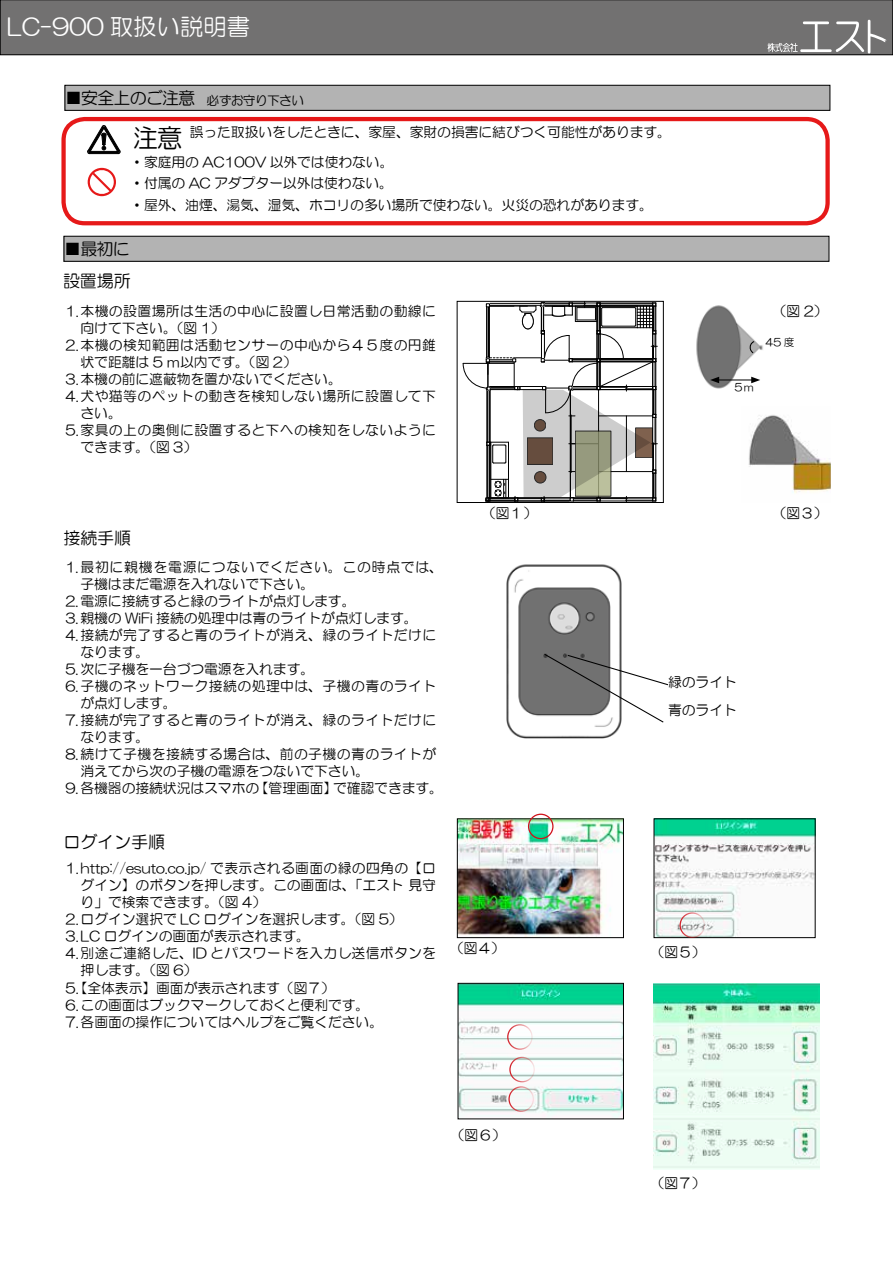
<style>
.page{position:relative;width:893px;height:1263px;background:#fff}
.page>*{position:absolute;margin:0;border:0;box-sizing:border-box;transform-origin:0 0}
.t1{font:25.5px "HG Maru Gothic MPRO";color:#000}
.t2{font:23.4px "HG Maru Gothic MPRO";color:#fff}
.t3{font:16.95px "HG Maru Gothic MPRO";letter-spacing:-.005em;color:#000}
.t4{font:16.95px "HG Maru Gothic MPRO";letter-spacing:-.05em;color:#000}
.t5{font:13.8px/21.3px "HG Maru Gothic MPRO";letter-spacing:-.005em;color:#000}
.t6{font:13.8px "HG Maru Gothic MPRO";letter-spacing:.035em;color:#000}
.t7{font:13.8px "HG Maru Gothic MPRO";letter-spacing:.03em;color:#000}
.t8{font:13.8px "HG Maru Gothic MPRO";letter-spacing:.025em;color:#000}
.t9{font:13.8px "HG Maru Gothic MPRO";letter-spacing:.055em;color:#000}
.t10{font:12.75px "HG Maru Gothic MPRO";letter-spacing:-.05em;color:#000}
.t11{font:10.65px "HG Maru Gothic MPRO";color:#000}
</style>
<div class="page">
<img style="left:696px;top:305px;width:67px;height:84px">
<div style="left:64px;top:236px;width:765px;height:25px;background:#b3b3b3"></div>
<div style="left:64px;top:236px;width:765px;height:25px;border:1px solid #000"></div>
<div style="left:0;top:0;width:893px;height:55px;background:#727171"></div>
<div style="left:0;top:0;width:893px;height:55px;border:1px solid #000"></div>
<svg style="left:767px;top:20px;width:119px;height:34px"></svg>
<div style="left:65px;top:85px;width:765px;height:25px;background:#b3b3b3"></div>
<div style="left:65px;top:85px;width:765px;height:26px;border:1px solid #000"></div>
<svg style="left:88px;top:168px;width:28px;height:28px"></svg>
<svg style="left:87px;top:125px;width:33px;height:29px"></svg>
<div style="left:61px;top:117px;width:769px;height:108px;border:4px solid #e61919;border-radius:21px"></div>
<img style="left:459px;top:821px;width:163px;height:115px">
<div style="left:457px;top:819px;width:167px;height:119px;border:1px solid #000"></div>
<img style="left:506px;top:564px;width:116px;height:175px">
<img style="left:656px;top:821px;width:157px;height:115px">
<img style="left:460px;top:985px;width:162px;height:132px">
<div style="left:458px;top:983px;width:166px;height:136px;border:1px solid #000"></div>
<img style="left:654px;top:984px;width:166px;height:185px">
<img style="left:748px;top:415px;width:83px;height:78px">
<svg style="left:463px;top:303px;width:194px;height:198px"></svg>
<div style="left:457px;top:301px;width:207px;height:202px;border:1px solid #000"></div>
<svg style="left:749px;top:340px;width:6px;height:14px"></svg>
<hr style="left:717px;top:380px;width:37px;height:1px;background:#000">
<svg style="left:751px;top:377px;width:9px;height:6px"></svg>
<svg style="left:710px;top:377px;width:9px;height:6px"></svg>
<svg style="left:543px;top:653px;width:126px;height:70px"></svg>
<div style="left:528px;top:814px;width:25px;height:25px;border:1px solid #d0121b;border-radius:50%"></div>
<div style="left:679px;top:912px;width:26px;height:26px;border:1px solid #d0121b;border-radius:50%"></div>
<div style="left:508px;top:1086px;width:26px;height:26px;border:1px solid #d0121b;border-radius:50%"></div>
<div style="left:509px;top:1057px;width:26px;height:25px;border:1px solid #d0121b;border-radius:50%"></div>
<div style="left:507px;top:1024px;width:26px;height:26px;border:1px solid #d0121b;border-radius:50%"></div>
<h2 class="t2" style="left:7px;top:15px;width:245px">LC-900 取扱い説明書</h2>
<p class="t4" style="left:65px;top:89px;width:132px">■安全上のご注意</p>
<p class="t5" style="left:190px;top:122px;width:483px">誤った取扱いをしたときに、家屋、家財の損害に結びつく可能性があります。</p>
<p class="t10" style="left:194px;top:94px;width:111px">　必ずお守り下さい</p>
<h1 class="t1" style="left:133px;top:126px;width:51px">注意</h1>
<p class="t5" style="left:130px;top:151px;width:524px">・家庭用の AC100V 以外では使わない。<br>・付属の AC アダプター以外は使わない。<br>・屋外、油煙、湯気、湿気、ホコリの多い場所で使わない。火災の恐れがあります。</p>
<p class="t3" style="left:64px;top:240px;width:67px">■最初に</p>
<p class="t3" style="left:63px;top:272px;width:69px">設置場所</p>
<p class="t7" style="left:66px;top:304px;width:372px">1.本機の設置場所は生活の中心に設置し日常活動の動線に</p>
<p class="t5" style="left:81px;top:317px;width:146px">向けて下さい。（図 1(</p>
<p class="t7" style="left:66px;top:338px;width:372px">2.本機の検知範囲は活動センサーの中心から４５度の円錐</p>
<p class="t5" style="left:81px;top:351px;width:218px">状で距離は 5 ｍ以内です。（図 2(</p>
<p class="t5" style="left:66px;top:368px;width:278px">3.本機の前に遮蔽物を置かないでください。</p>
<p class="t7" style="left:66px;top:389px;width:372px">4.犬や猫等のペットの動きを検知しない場所に設置して下</p>
<p class="t5" style="left:81px;top:402px;width:43px">さい。</p>
<p class="t7" style="left:66px;top:423px;width:372px">5.家具の上の奥側に設置すると下への検知をしないように</p>
<p class="t5" style="left:81px;top:436px;width:118px">できます。（図 3(</p>
<p class="t5" style="left:773px;top:301px;width:56px">（図 2(</p>
<p class="t11" style="left:765px;top:337px;width:30px">45度</p>
<p class="t11" style="left:733px;top:382px;width:23px">５ｍ</p>
<p class="t3" style="left:63px;top:529px;width:69px">接続手順</p>
<p class="t9" style="left:65px;top:560px;width:379px">1.最初に親機を電源につないでください。この時点では、</p>
<p class="t5" style="left:80px;top:574px;width:235px">子機はまだ電源を入れないで下さい。</p>
<p class="t5" style="left:65px;top:591px;width:292px">2.電源に接続すると緑のライトが点灯します。</p>
<p class="t5" style="left:65px;top:608px;width:354px">3.親機の WiFi 接続の処理中は青のライトが点灯します。</p>
<p class="t6" style="left:65px;top:628px;width:372px">4.接続が完了すると青のライトが消え、緑のライトだけに</p>
<p class="t5" style="left:80px;top:642px;width:70px">なります。</p>
<p class="t5" style="left:65px;top:659px;width:250px">5.次に子機を一台づつ電源を入れます。</p>
<p class="t6" style="left:65px;top:679px;width:372px">6.子機のネットワーク接続の処理中は、子機の青のライト</p>
<p class="t5" style="left:80px;top:693px;width:98px">が点灯します。</p>
<p class="t6" style="left:65px;top:713px;width:372px">7.接続が完了すると青のライトが消え、緑のライトだけに</p>
<p class="t5" style="left:80px;top:727px;width:70px">なります。</p>
<p class="t6" style="left:65px;top:748px;width:372px">8.続けて子機を接続する場合は、前の子機の青のライトが</p>
<p class="t5" style="left:80px;top:761px;width:290px">消えてから次の子機の電源をつないで下さい。</p>
<p class="t5" style="left:333px;top:778px;width:112px">で確認できます。</p>
<p class="t5" style="left:65px;top:778px;width:195px">9.各機器の接続状況はスマホの</p>
<p class="t5" style="left:255px;top:778px;width:84px">【管理画面】</p>
<p class="t3" style="left:63px;top:834px;width:103px">ログイン手順</p>
<p class="t8" style="left:66px;top:861px;width:372px">1.http://esuto.co j p. / で表示される画面の緑の四角の【ロ</p>
<p class="t5" style="left:81px;top:875px;width:357px">グイン】のボタンを押します。この画面は、「エスト見守</p>
<p class="t5" style="left:81px;top:892px;width:187px">り」で検索できます。（図 4(</p>
<p class="t5" style="left:66px;top:909px;width:339px">2.ログイン選択で LC ログインを選択します。（図 5(</p>
<p class="t5" style="left:66px;top:926px;width:246px">3.LC ログインの画面が表示されます。</p>
<p class="t8" style="left:66px;top:946px;width:372px">4.別途ご連絡した、ID とパスワードを入力し送信ボタンを</p>
<p class="t5" style="left:81px;top:960px;width:118px">押します。（図 6(</p>
<p class="t5" style="left:66px;top:977px;width:271px">【5 . 全体表示】画面が表示されます（図７(</p>
<p class="t5" style="left:66px;top:994px;width:305px">6.この画面はブックマークしておくと便利です。</p>
<p class="t5" style="left:66px;top:1011px;width:319px">7.各画面の操作についてはヘルプをご覧ください。</p>
<p class="t5" style="left:482px;top:502px;width:57px">（図１(</p>
<p class="t5" style="left:450px;top:938px;width:57px">（図４）</p>
<p class="t5" style="left:773px;top:502px;width:57px">（図３(</p>
<p class="t5" style="left:668px;top:667px;width:70px;line-height:28.8px">緑のライト青のライト</p>
<p class="t5" style="left:651px;top:941px;width:57px">（図５(</p>
<p class="t5" style="left:451px;top:1124px;width:57px">（図６(</p>
<p class="t5" style="left:651px;top:1172px;width:57px">（図７(</p>
</div>
